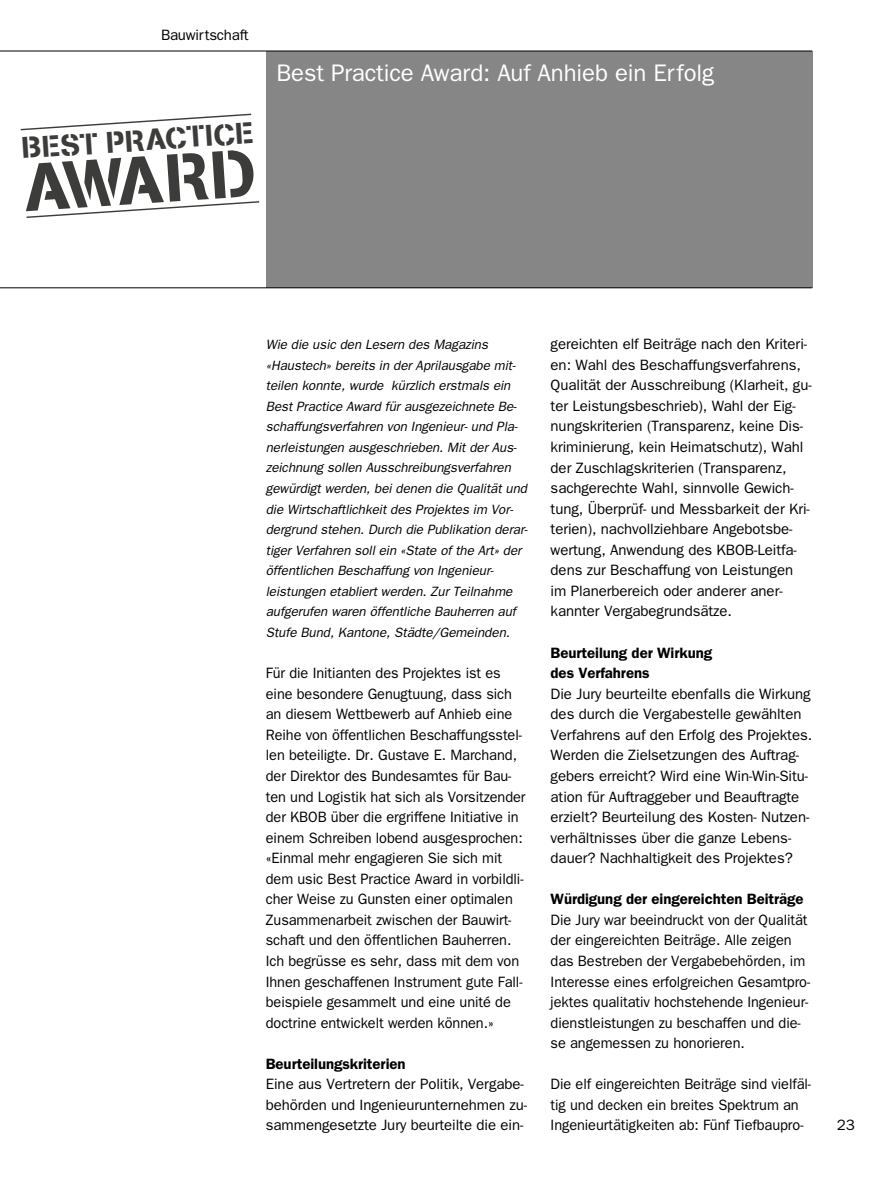
<style>
.page{position:relative;width:893px;height:1187px;background:#fff}
.page>*{position:absolute;margin:0;border:0;box-sizing:border-box;transform-origin:0 0}
.t1{font:67.2px "Stencilia A";color:#3c3c3b}
.t2{font:29.85px "Stencilia A";color:#3c3c3b}
.t3{font:24px "Franklin Gothic";letter-spacing:-.005em;color:#fff}
.t4{font:15px/20.5px "Franklin Gothic";letter-spacing:-.005em;color:#000}
.t5{font:600 15px/20.5px "Franklin Gothic";letter-spacing:-.005em;color:#000}
.t6{font:italic 13.5px/20.5px "Franklin Gothic";letter-spacing:-.005em;color:#000}
</style>
<div class="page">
<div style="left:266px;top:51px;width:546px;height:236px;background:#868687"></div>
<hr style="left:0;top:51px;width:812px;height:1px;background:#000">
<hr style="left:0;top:287px;width:812px;height:1px;background:#000">
<svg style="left:20px;top:113px;width:232px;height:18px"></svg>
<svg style="left:26px;top:201px;width:234px;height:17px"></svg>
<p class="t4" style="left:161px;top:24px;width:89px">Bauwirtschaft</p>
<h2 class="t2" style="left:21px;top:131px;width:234px;rotate:-4deg">BEST PRACTICE</h2>
<h1 class="t1" style="left:22px;top:148px;width:235px;rotate:-4deg">AWARD</h1>
<h3 class="t3" style="left:276px;top:59px;width:439px">Best Practice Award: Auf Anhieb ein Erfolg</h3>
<p class="t6" style="left:266px;top:334px;width:264px">Wie die usic den Lesern des Magazins «Haustech» bereits in der Aprilausgabe mit&shy;teilen konnte, wurde kürzlich erstmals ein Best Practice Award für ausgezeichnete Be&shy;schaffungsverfahren von Ingenieur- und Pla&shy;nerleistungen ausgeschrieben. Mit der Aus&shy;zeichnung sollen Ausschreibungsverfahren gewürdigt werden, bei denen die Qualität und die Wirtschaftlichkeit des Projektes im Vor&shy;dergrund stehen. Durch die Publikation derar&shy;tiger Verfahren soll ein «State of the Art» der öffentlichen Beschaffung von Ingenieur&shy;leistungen etabliert werden. Zur Teilnahme aufgerufen waren öffentliche Bauherren auf Stufe Bund, Kantone, Städte/Gemeinden.</p>
<p class="t4" style="left:266px;top:662px;width:261px">Für die Initianten des Projektes ist es eine besondere Genugtuung, dass sich an diesem Wettbewerb auf Anhieb eine Reihe von öffentlichen Beschaffungsstel&shy;len beteiligte. Dr. Gustave E. Marchand, der Direktor des Bundesamtes für Bau&shy;ten und Logistik hat sich als Vorsitzender der KBOB über die ergriffene Initiative in einem Schreiben lobend ausgesprochen: «Einmal mehr engagieren Sie sich mit dem usic Best Practice Award in vorbildli&shy;cher Weise zu Gunsten einer optimalen Zusammenarbeit zwischen der Bauwirt&shy;schaft und den öffentlichen Bauherren.<br>Ich begrüsse es sehr, dass mit dem von Ihnen geschaffenen Instrument gute Fall&shy;beispiele gesammelt und eine unité de doctrine entwickelt werden können.»</p>
<p class="t5" style="left:266px;top:1053px;width:141px">Beurteilungskriterien</p>
<p class="t4" style="left:266px;top:1073px;width:263px">Eine aus Vertretern der Politik, Vergabe&shy;behörden und Ingenieurunternehmen zu&shy;sammengesetzte Jury beurteilte die ein-</p>
<p class="t4" style="left:551px;top:334px;width:263px">gereichten elf Beiträge nach den Kriteri&shy;en: Wahl des Beschaffungsverfahrens, Qualität der Ausschreibung (Klarheit, gu&shy;ter Leistungsbeschrieb), Wahl der Eig&shy;nungskriterien (Transparenz, keine Dis&shy;kriminierung, kein Heimatschutz), Wahl der Zuschlagskriterien (Transparenz, sachgerechte Wahl, sinnvolle Gewich&shy;tung, Überprüf- und Messbarkeit der Kri&shy;terien), nachvollziehbare Angebotsbe&shy;wertung, Anwendung des KBOB-Leitfa&shy;dens zur Beschaffung von Leistungen im Planerbereich oder anderer aner&shy;kannter Vergabegrundsätze.</p>
<p class="t5" style="left:551px;top:642px;width:163px">Beurteilung der Wirkung des Verfahrens</p>
<p class="t4" style="left:551px;top:683px;width:263px">Die Jury beurteilte ebenfalls die Wirkung des durch die Vergabestelle gewählten Verfahrens auf den Erfolg des Projektes.<br>Werden die Zielsetzungen des Auftrag&shy;gebers erreicht? Wird eine Win-Win-Situ&shy;ation für Auftraggeber und Beauftragte erzielt? Beurteilung des Kosten- Nutzen&shy;verhältnisses über die ganze Lebens&shy;dauer? Nachhaltigkeit des Projektes?</p>
<p class="t5" style="left:551px;top:888px;width:254px">Würdigung der eingereichten Beiträge</p>
<p class="t4" style="left:551px;top:909px;width:261px">Die Jury war beeindruckt von der Qualität der eingereichten Beiträge. Alle zeigen das Bestreben der Vergabebehörden, im Interesse eines erfolgreichen Gesamtpro&shy;jektes qualitativ hochstehende Ingenieur&shy;dienstleistungen zu beschaffen und die&shy;se angemessen zu honorieren.</p>
<p class="t4" style="left:551px;top:1073px;width:262px">Die elf eingereichten Beiträge sind vielfäl&shy;tig und decken ein breites Spektrum an<br>Ingenieurtätigkeiten ab: Fünf Tiefbaupro-</p>
<p class="t4" style="left:837px;top:1114px;width:19px">23</p>
</div>
